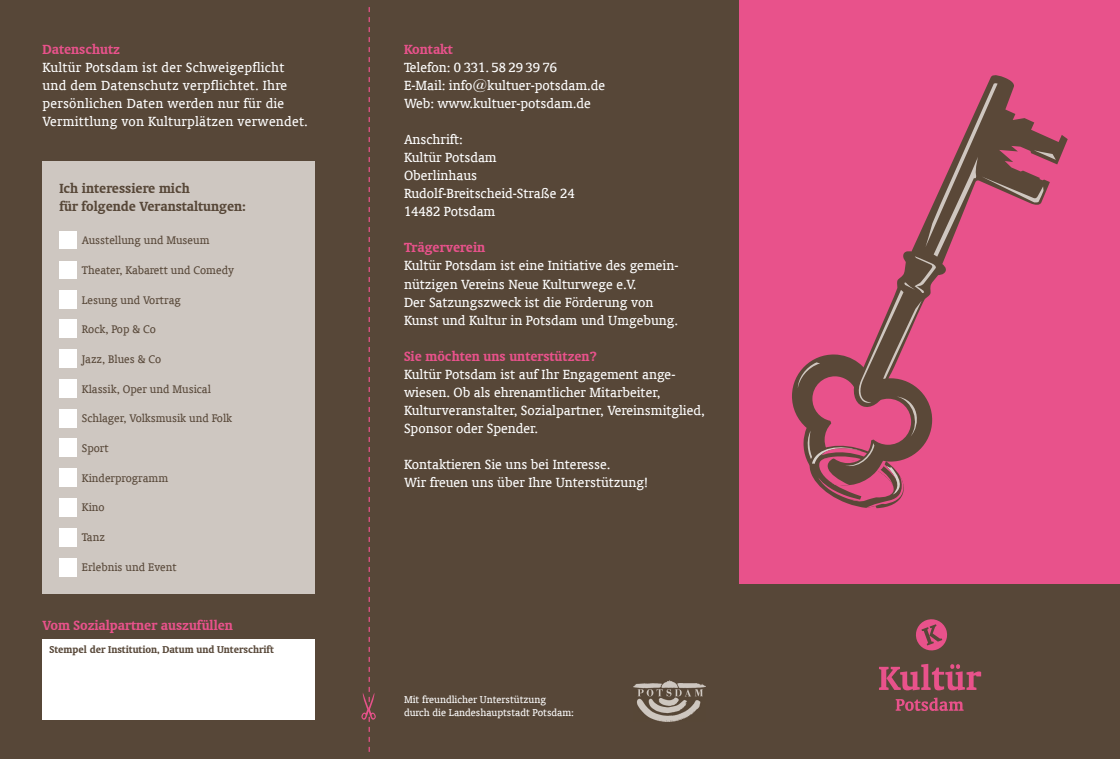
<style>
.page{position:relative;width:1120px;height:759px;background:#fff}
.page>*{position:absolute;margin:0;border:0;box-sizing:border-box;transform-origin:0 0}
.t1{font:15px/18px "Oranda BT";color:#fff}
.t2{font:700 15px "Oranda BT";color:#e8528b}
.t3{font:700 15px/17.5px "Oranda BT";color:#574738}
.t4{font:12.5px "Oranda BT";color:#574738}
.t5{font:11.25px/13.5px "Oranda BT";color:#fff}
.t6{font:700 11.25px "Oranda BT";color:#574738}
</style>
<div class="page">
<div style="left:0;top:0;width:1120px;height:758px;background:#574738"></div>
<div style="left:739px;top:0;width:381px;height:583px;background:#e8528b"></div>
<svg style="left:792px;top:83px;width:267px;height:425px"></svg>
<div style="left:43px;top:639px;width:272px;height:80px;background:#fff"></div>
<div style="left:43px;top:161px;width:272px;height:433px;background:#cec7c1"></div>
<svg style="left:879px;top:619px;width:102px;height:91px"></svg>
<svg style="left:361px;top:7px;width:15px;height:744px"></svg>
<div style="left:59px;top:261px;width:18px;height:17px;background:#fff"></div>
<div style="left:59px;top:231px;width:18px;height:18px;background:#fff"></div>
<div style="left:59px;top:349px;width:18px;height:18px;background:#fff"></div>
<div style="left:59px;top:290px;width:18px;height:18px;background:#fff"></div>
<div style="left:59px;top:379px;width:18px;height:18px;background:#fff"></div>
<div style="left:59px;top:320px;width:18px;height:18px;background:#fff"></div>
<div style="left:59px;top:409px;width:18px;height:18px;background:#fff"></div>
<div style="left:59px;top:498px;width:18px;height:18px;background:#fff"></div>
<div style="left:59px;top:438px;width:18px;height:19px;background:#fff"></div>
<div style="left:59px;top:528px;width:18px;height:18px;background:#fff"></div>
<div style="left:59px;top:468px;width:18px;height:18px;background:#fff"></div>
<div style="left:59px;top:558px;width:18px;height:18px;background:#fff"></div>
<img style="left:634px;top:680px;width:71px;height:41px">
<p class="t2" style="left:43px;top:40px;width:79px">Datenschutz</p>
<p class="t1" style="left:43px;top:58px;width:267px">Kultür Potsdam ist der Schweigepflicht und dem Datenschutz verpflichtet. Ihre persönlichen Daten werden nur für die Vermittlung von Kulturplätzen verwendet.</p>
<p class="t3" style="left:59px;top:179px;width:188px">Ich interessiere mich<br>für folgende Veranstaltungen:</p>
<p class="t4" style="left:82px;top:233px;width:129px">Ausstellung und Museum</p>
<p class="t4" style="left:82px;top:263px;width:153px">Theater, Kabarett und Comedy</p>
<p class="t4" style="left:82px;top:292px;width:100px">Lesung und Vortrag</p>
<p class="t4" style="left:82px;top:322px;width:76px">Rock, Pop &amp; Co</p>
<p class="t4" style="left:82px;top:352px;width:81px">Jazz, Blues &amp; Co</p>
<p class="t4" style="left:82px;top:381px;width:130px">Klassik, Oper und Musical</p>
<p class="t4" style="left:82px;top:411px;width:152px">Schlager, Volksmusik und Folk</p>
<p class="t4" style="left:82px;top:441px;width:28px">Sport</p>
<p class="t4" style="left:82px;top:470px;width:88px">Kinderprogramm</p>
<p class="t4" style="left:82px;top:500px;width:24px">Kino</p>
<p class="t4" style="left:82px;top:529px;width:25px">Tanz</p>
<p class="t4" style="left:82px;top:559px;width:96px">Erlebnis und Event</p>
<p class="t2" style="left:43px;top:616px;width:192px">Vom Sozialpartner auszufüllen</p>
<p class="t6" style="left:50px;top:642px;width:226px">Stempel der Institution, Datum und Unterschrift</p>
<p class="t2" style="left:404px;top:40px;width:50px">Kontakt</p>
<p class="t1" style="left:404px;top:58px;width:202px">Telefon: 0 331. 58 29 39 76<br>E-Mail: info@kultuer-potsdam.de<br>Web: www.kultuer-potsdam.de</p>
<p class="t1" style="left:404px;top:130px;width:172px">Anschrift:<br>Kultür Potsdam<br>Oberlinhaus<br>Rudolf-Breitscheid-Straße 24<br>14482 Potsdam</p>
<p class="t2" style="left:404px;top:238px;width:83px">Trägerverein</p>
<p class="t1" style="left:404px;top:256px;width:276px">Kultür Potsdam ist eine Initiative des gemein&shy;nützigen Vereins Neue Kulturwege e.V.<br>Der Satzungszweck ist die Förderung von Kunst und Kultur in Potsdam und Umgebung.</p>
<p class="t2" style="left:404px;top:347px;width:194px">Sie möchten uns unterstützen?</p>
<p class="t1" style="left:404px;top:365px;width:302px">Kultür Potsdam ist auf Ihr Engagement ange&shy;wiesen. Ob als ehrenamtlicher Mitarbeiter, Kulturveranstalter, Sozialpartner, Vereinsmitglied, Sponsor oder Spender.</p>
<p class="t1" style="left:404px;top:455px;width:246px">Kontaktieren Sie uns bei Interesse.<br>Wir freuen uns über Ihre Unterstützung!</p>
<p class="t5" style="left:404px;top:692px;width:171px">Mit freundlicher Unterstützung durch die Landeshauptstadt Potsdam:</p>
</div>
